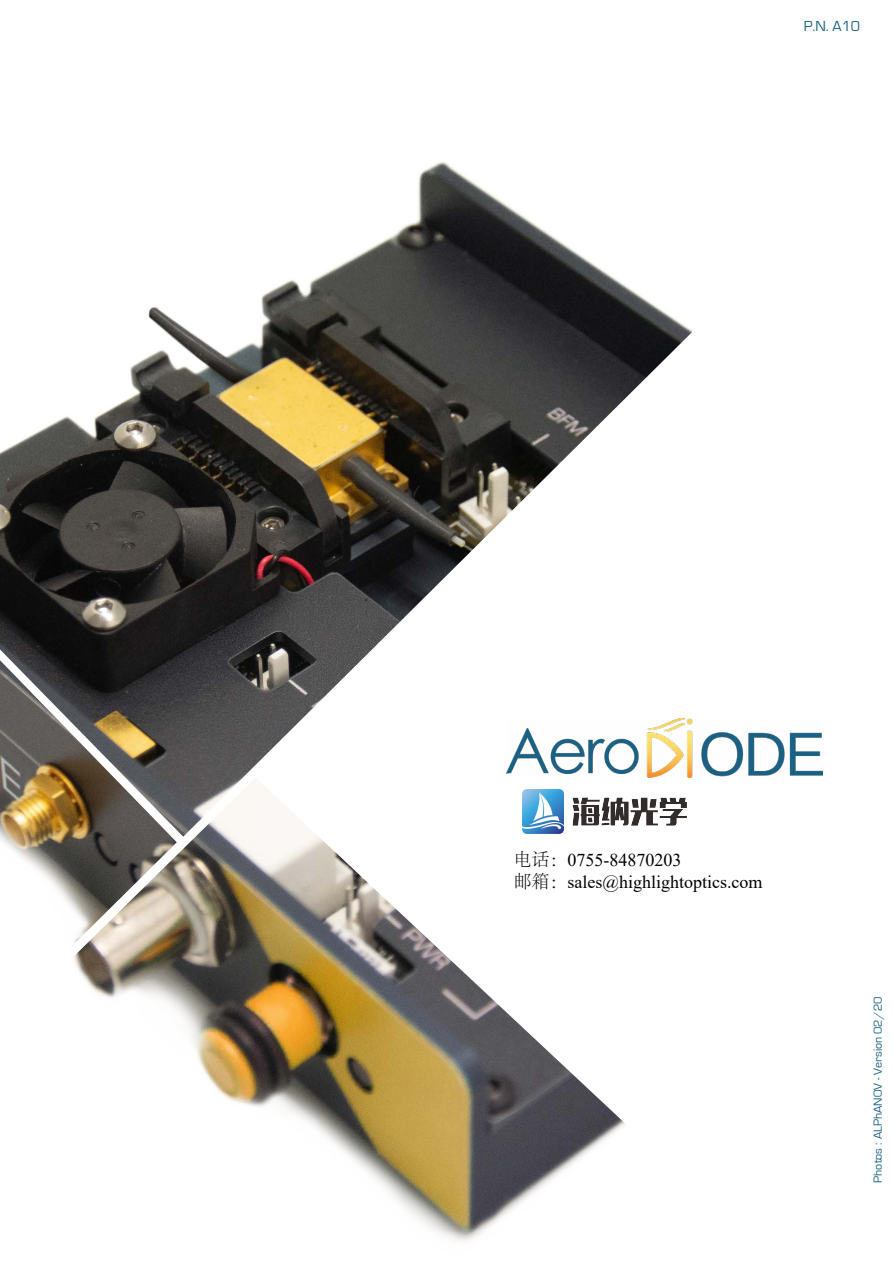
<style>
.page{position:relative;width:893px;height:1263px;background:#fff}
.page>*{position:absolute;margin:0;border:0;box-sizing:border-box;transform-origin:0 0}
.t1{font:18px/21.6px "Times New Roman";color:#000}
.t2{font:15px "Eurostile";color:#1a6183}
.t3{font:12px "Eurostile";color:#1a6183}
.s1{font-family:"Adobe Song Std";font-weight:300}
</style>
<div class="page">
<img style="left:0;top:161px;width:823px;height:617px">
<img style="left:0;top:660px;width:177px;height:118px">
<img style="left:0;top:778px;width:687px;height:463px">
<img style="left:506px;top:719px;width:316px;height:58px">
<img style="left:522px;top:790px;width:164px;height:44px">
<p class="t2" style="left:804px;top:18px;width:58px">P.N. A10</p>
<p class="t1" style="left:513px;top:849px;width:251px"><span class="s1">电话：</span>0755-84870203<br><span class="s1">邮箱：</span>sales@highlightoptics.com</p>
<p class="t3" style="left:871px;top:1183px;width:188px;rotate:-90deg">Photos : ALPhANOV - Version 02/20</p>
</div>
